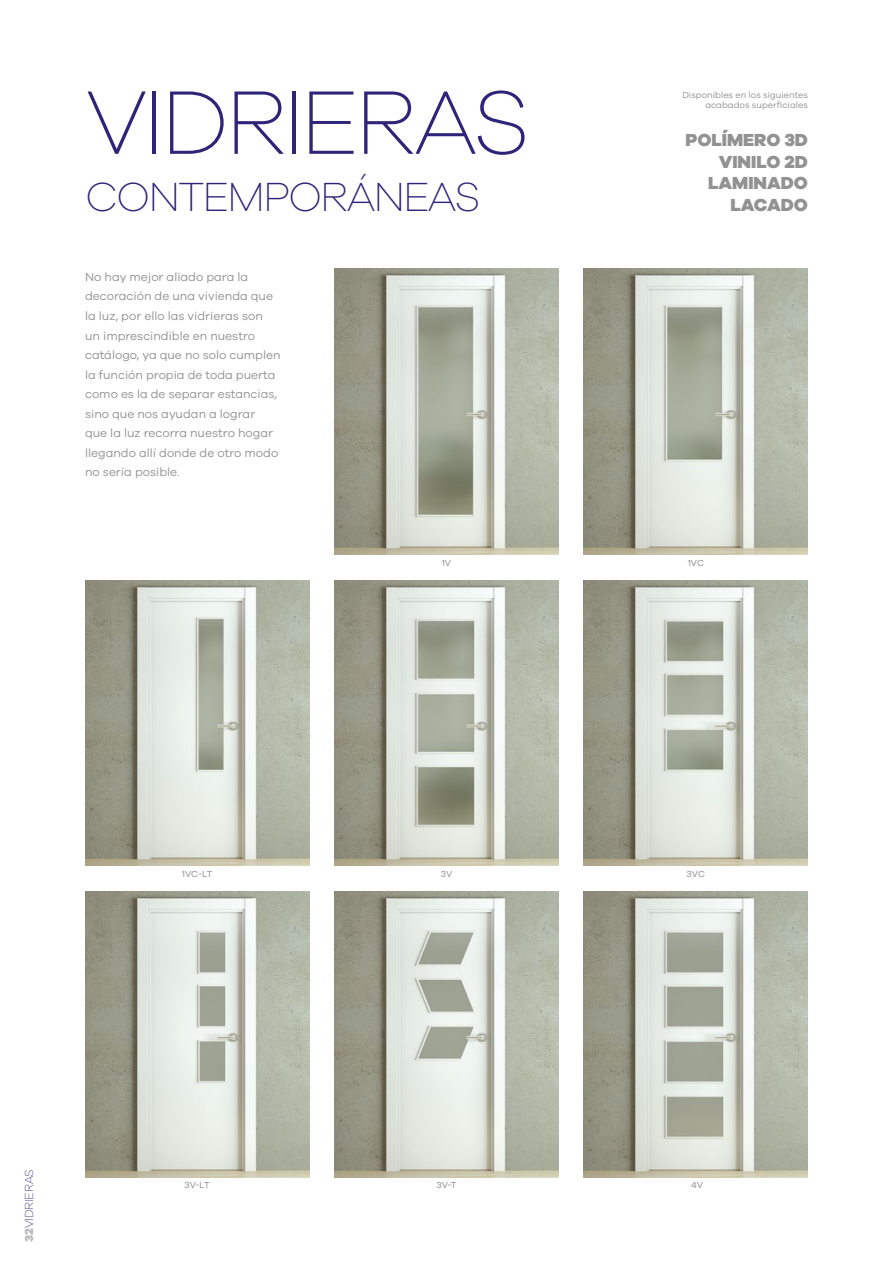
<style>
.page{position:relative;width:893px;height:1263px;background:#fff}
.page>*{position:absolute;margin:0;border:0;box-sizing:border-box;transform-origin:0 0}
.t1{font:200 93px "Galano Grotesque";letter-spacing:-.05em;color:#2e2479}
.t2{font:200 42px "Galano Grotesque";letter-spacing:-.05em;color:#2e2479}
.t3{font:800 18px/21.6px "Galano Grotesque";color:#929292;text-align:right}
.t4{font:12px/19.5px "Galano Grotesque";color:#929292}
.t5{font:200 12px "Galano Grotesque";letter-spacing:-.03em;color:#2e2479}
.t6{font:9px/10.8px "Galano Grotesque";color:#929292;text-align:right}
.t7{font:9px "Galano Grotesque";letter-spacing:.005em;color:#878787}
.s1{font-weight:800;color:#bcbcbc}
</style>
<div class="page">
<img style="left:584px;top:892px;width:224px;height:285px">
<img style="left:334px;top:892px;width:224px;height:285px">
<img style="left:85px;top:892px;width:224px;height:285px">
<img style="left:584px;top:580px;width:224px;height:286px">
<img style="left:334px;top:580px;width:224px;height:286px">
<img style="left:85px;top:580px;width:224px;height:286px">
<img style="left:584px;top:269px;width:224px;height:285px">
<img style="left:334px;top:269px;width:224px;height:285px">
<h1 class="t1" style="left:86px;top:67px;width:446px">VIDRIERAS</h1>
<h2 class="t2" style="left:85px;top:171px;width:397px">CONTEMPORÁNEAS</h2>
<p class="t4" style="left:85px;top:267px;width:197px">No hay mejor aliado para la decoración de una vivienda que la luz, por ello las vidrieras son un imprescindible en nuestro catálogo, ya que no solo cumplen la función propia de toda puerta como es la de separar estancias, sino que nos ayudan a lograr<br>que la luz recorra nuestro hogar llegando allí donde de otro modo no sería posible.</p>
<p class="t7" style="left:442px;top:557px;width:11px">1V</p>
<p class="t5" style="left:22px;top:1242px;width:74px;rotate:-90deg"><span class="s1">32</span>VIDRIERAS</p>
<p class="t7" style="left:182px;top:868px;width:32px">1VC-LT</p>
<p class="t7" style="left:184px;top:1180px;width:27px">3V-LT</p>
<p class="t7" style="left:441px;top:868px;width:13px">3V</p>
<p class="t7" style="left:436px;top:1180px;width:21px">3V-T</p>
<p class="t6" style="left:682px;top:89px;width:127px">Disponibles en los siguientes acabados superficiales</p>
<h3 class="t3" style="left:685px;top:128px;width:124px">POLÍMERO 3D<br>VINILO 2D<br>LAMINADO<br>LACADO</h3>
<p class="t7" style="left:688px;top:557px;width:18px">1VC</p>
<p class="t7" style="left:687px;top:868px;width:20px">3VC</p>
<p class="t7" style="left:691px;top:1180px;width:13px">4V</p>
</div>
